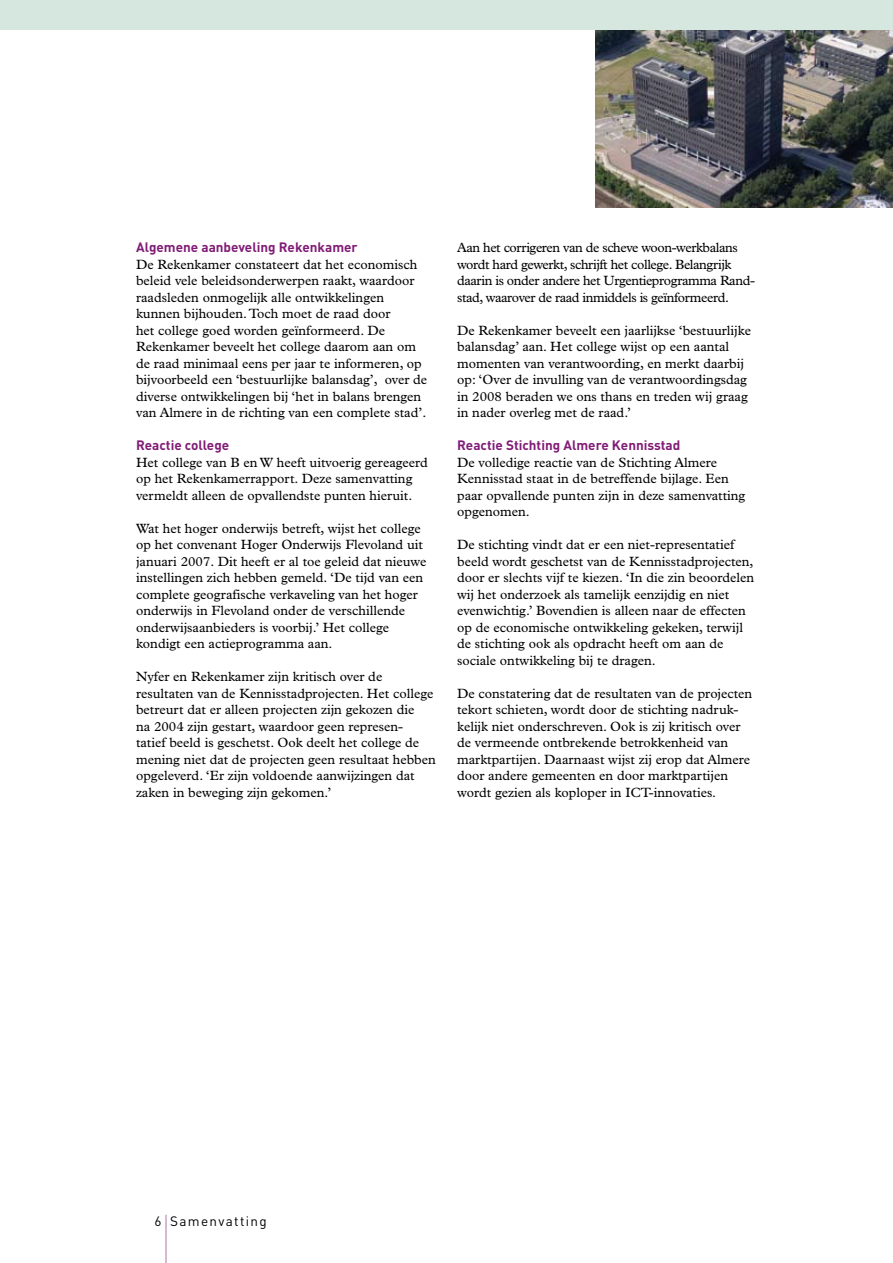
<style>
.page{position:relative;width:893px;height:1263px;background:#fff}
.page>*{position:absolute;margin:0;border:0;box-sizing:border-box;transform-origin:0 0}
.t1{font:13.5px/16.5px "Plantin Std";color:#000}
.t2{font:13.5px/16.5px "Plantin Std";letter-spacing:-.03em;color:#000}
.t3{font:700 13.5px "DIN";color:#811c76}
.t4{font:13.5px "DIN";letter-spacing:.1em;color:#000}
</style>
<div class="page">
<hr style="left:165px;top:1215px;width:2px;height:48px;background:#b17aae">
<img style="left:595px;top:30px;width:298px;height:178px">
<div style="left:0;top:0;width:893px;height:30px;background:#d6e7df"></div>
<p class="t3" style="left:136px;top:238px;width:223px">Algemene aanbeveling Rekenkamer</p>
<p class="t1" style="left:136px;top:256px;width:293px">De Rekenkamer constateert dat het economisch beleid vele beleidsonderwerpen raakt, waardoor raadsleden onmogelijk alle ontwikkelingen kunnen bijhouden. Toch moet de raad door<br>het college goed worden geïnformeerd. De Rekenkamer beveelt het college daarom aan om de raad minimaal eens per jaar te informeren, op bijvoorbeeld een ‘bestuurlijke balansdag’, over de diverse ontwikkelingen bij ‘het in balans brengen van Almere in de richting van een complete stad’.</p>
<p class="t3" style="left:136px;top:436px;width:95px">Reactie college</p>
<p class="t1" style="left:136px;top:454px;width:293px">Het college van B en W heeft uitvoerig gereageerd op het Rekenkamerrapport. Deze samenvatting vermeldt alleen de opvallendste punten hieruit.</p>
<p class="t1" style="left:136px;top:520px;width:292px">Wat het hoger onderwijs betreft, wijst het college op het convenant Hoger Onderwijs Flevoland uit januari 2007. Dit heeft er al toe geleid dat nieuwe instellingen zich hebben gemeld. ‘De tijd van een complete geografische verkaveling van het hoger onderwijs in Flevoland onder de verschillende onderwijsaanbieders is voorbij.’ Het college kondigt een actieprogramma aan.</p>
<p class="t1" style="left:136px;top:669px;width:301px">Nyfer en Rekenkamer zijn kritisch over de resultaten van de Kennisstadprojecten. Het college betreurt dat er alleen projecten zijn gekozen die<br>na 2004 zijn gestart, waardoor geen represen&shy;tatief beeld is geschetst. Ook deelt het college de mening niet dat de projecten geen resultaat hebben opgeleverd. ‘Er zijn voldoende aanwijzingen dat zaken in beweging zijn gekomen.’</p>
<p class="t2" style="left:457px;top:240px;width:299px">Aan het corrigeren van de scheve woon-werkbalans wordt hard gewerkt, schrijft het college. Belangrijk daarin is onder andere het Urgentieprogramma Rand&shy;stad, waarover de raad inmiddels is geïnformeerd.</p>
<p class="t1" style="left:457px;top:322px;width:295px">De Rekenkamer beveelt een jaarlijkse ‘bestuurlijke balansdag’ aan. Het college wijst op een aantal momenten van verantwoording, en merkt daarbij op: ‘Over de invulling van de verantwoordingsdag in 2008 beraden we ons thans en treden wij graag in nader overleg met de raad.’</p>
<p class="t3" style="left:457px;top:436px;width:225px">Reactie Stichting Almere Kennisstad</p>
<p class="t1" style="left:457px;top:454px;width:290px">De volledige reactie van de Stichting Almere Kennisstad staat in de betreffende bijlage. Een paar opvallende punten zijn in deze samenvatting opgenomen.</p>
<p class="t1" style="left:457px;top:537px;width:299px">De stichting vindt dat er een niet-representatief beeld wordt geschetst van de Kennisstadprojecten, door er slechts vijf te kiezen. ‘In die zin beoordelen wij het onderzoek als tamelijk eenzijdig en niet evenwichtig.’ Bovendien is alleen naar de effecten op de economische ontwikkeling gekeken, terwijl de stichting ook als opdracht heeft om aan de sociale ontwikkeling bij te dragen.</p>
<p class="t1" style="left:457px;top:685px;width:297px">De constatering dat de resultaten van de projecten tekort schieten, wordt door de stichting nadruk&shy;kelijk niet onderschreven. Ook is zij kritisch over de vermeende ontbrekende betrokkenheid van marktpartijen. Daarnaast wijst zij erop dat Almere door andere gemeenten en door marktpartijen wordt gezien als koploper in ICT-innovaties.</p>
<p class="t4" style="left:170px;top:1213px;width:98px">Samenvatting</p>
</div>
